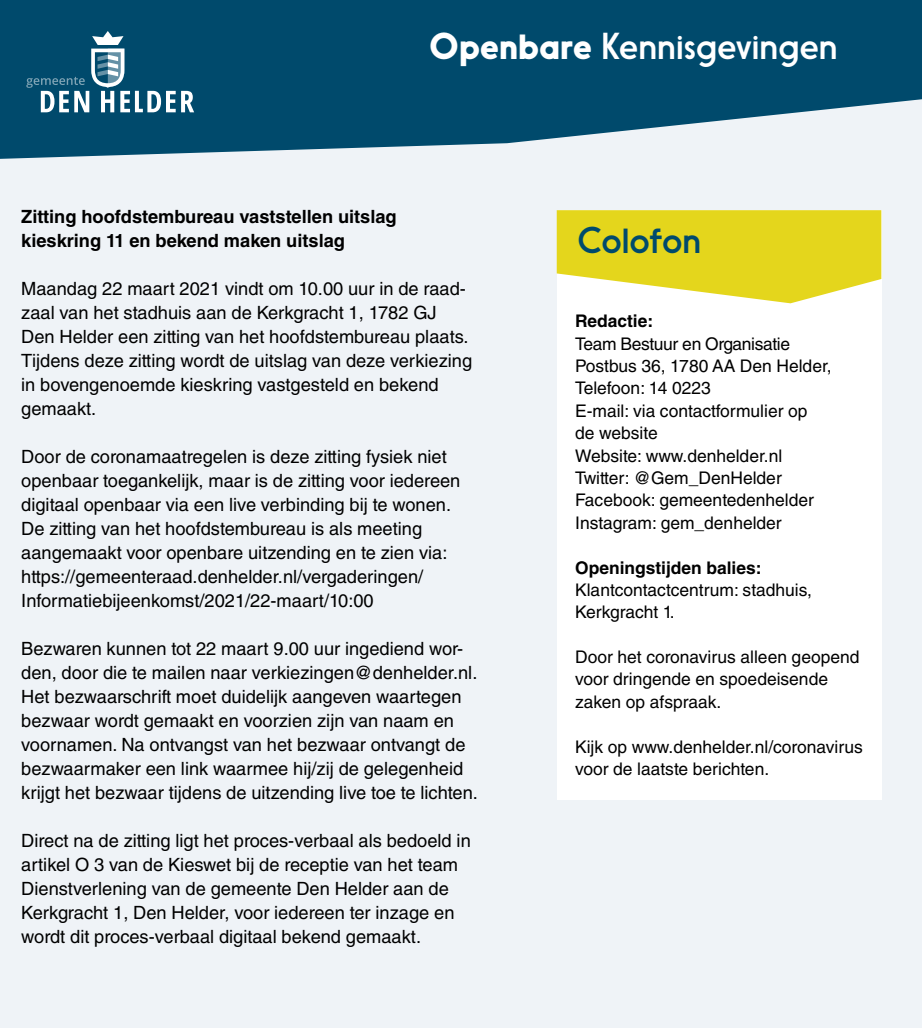
<style>
.page{position:relative;width:922px;height:1028px;background:#fff}
.page>*{position:absolute;margin:0;border:0;box-sizing:border-box;transform-origin:0 0}
.t1{font:35px "Nanami Pro";letter-spacing:.015em;color:#fff}
.t2{font:34.75px "Nanami Pro";letter-spacing:-.005em;color:#004a6c}
.t3{font:18.25px/24px "Helvetica LT Std";color:#000}
.t4{font:700 18.25px/24px "Helvetica LT Std";color:#000}
.t5{font:17.5px/22.5px "Helvetica LT Std";color:#000}
.t6{font:700 17.5px "Helvetica LT Std";color:#000}
.s1{font-weight:700}
</style>
<div class="page">
<div style="left:0;top:0;width:921px;height:1028px;background:#eff3f7"></div>
<svg style="left:0;top:0;width:921px;height:159px;fill:#004a6c"></svg>
<svg style="left:26px;top:31px;width:168px;height:81px"></svg>
<div style="left:557px;top:210px;width:324px;height:590px;background:#fff"></div>
<svg style="left:556px;top:210px;width:325px;height:93px"></svg>
<h1 class="t1" style="left:429px;top:26px;width:410px"><span class="s1">Openbare</span> Kennisgevingen</h1>
<p class="t4" style="left:21px;top:204px;width:377px">Zitting hoofdstembureau vaststellen uitslag kieskring 11 en bekend maken uitslag</p>
<p class="t3" style="left:21px;top:277px;width:452px">Maandag 22 maart 2021 vindt om 10.00 uur in de raad&shy;zaal van het stadhuis aan de Kerkgracht 1, 1782 GJ Den Helder een zitting van het hoofdstembureau plaats.<br>Tijdens deze zitting wordt de uitslag van deze verkiezing in bovengenoemde kieskring vastgesteld en bekend gemaakt.</p>
<p class="t3" style="left:21px;top:445px;width:440px">Door de coronamaatregelen is deze zitting fysiek niet openbaar toegankelijk, maar is de zitting voor iedereen digitaal openbaar via een live verbinding bij te wonen.<br>De zitting van het hoofdstembureau is als meeting aangemaakt voor openbare uitzending en te zien via: https://gemeenteraad.denhelder.nl/vergaderingen/ Informatiebijeenkomst/2021/22-maart/10:00</p>
<p class="t3" style="left:21px;top:637px;width:458px">Bezwaren kunnen tot 22 maart 9.00 uur ingediend wor&shy;den, door die te mailen naar verkiezingen@denhelder.nl.<br>Het bezwaarschrift moet duidelijk aangeven waartegen bezwaar wordt gemaakt en voorzien zijn van naam en voornamen. Na ontvangst van het bezwaar ontvangt de bezwaarmaker een link waarmee hij/zij de gelegenheid krijgt het bezwaar tijdens de uitzending live toe te lichten.</p>
<p class="t3" style="left:21px;top:829px;width:451px">Direct na de zitting ligt het proces-verbaal als bedoeld in artikel O 3 van de Kieswet bij de receptie van het team Dienstverlening van de gemeente Den Helder aan de Kerkgracht 1, Den Helder, voor iedereen ter inzage en wordt dit proces-verbaal digitaal bekend gemaakt.</p>
<h2 class="t2" style="left:577px;top:219px;width:125px">Colofon</h2>
<p class="t6" style="left:575px;top:310px;width:80px">Redactie:</p>
<p class="t5" style="left:575px;top:332px;width:258px">Team Bestuur en Organisatie<br>Postbus 36, 1780 AA Den Helder,<br>Telefoon: 14 0223<br>E-mail: via contactformulier op<br>de website<br>Website: www.denhelder.nl<br>Twitter: @Gem_DenHelder<br>Facebook: gemeentedenhelder<br>Instagram: gem_denhelder</p>
<p class="t6" style="left:575px;top:556px;width:188px">Openingstijden balies:</p>
<p class="t5" style="left:575px;top:578px;width:238px">Klantcontactcentrum: stadhuis,<br>Kerkgracht 1.</p>
<p class="t5" style="left:575px;top:645px;width:286px">Door het coronavirus alleen geopend voor dringende en spoedeisende zaken op afspraak.</p>
<p class="t5" style="left:575px;top:735px;width:289px">Kijk op www.denhelder.nl/coronavirus voor de laatste berichten.</p>
</div>
